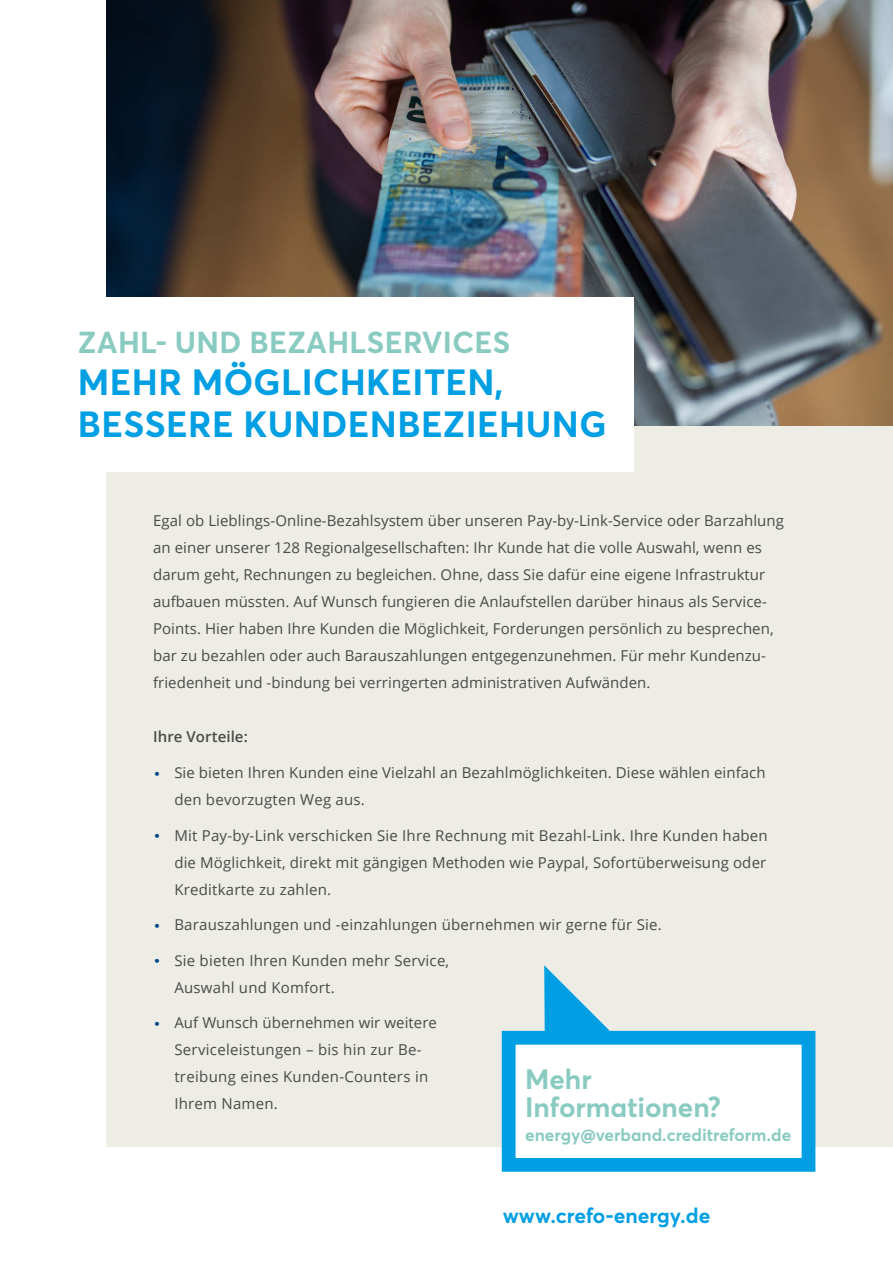
<style>
.page{position:relative;width:893px;height:1263px;background:#fff}
.page>*{position:absolute;margin:0;border:0;box-sizing:border-box;transform-origin:0 0}
.t1{font:700 36px/42px "Averta PE";letter-spacing:.01em;color:#009fe3}
.t2{font:700 30px "Averta PE";letter-spacing:.01em;color:#8acbc1}
.t3{font:700 27.75px/27.8px "Averta PE";color:#8acbc1}
.t4{font:700 21px "Averta PE";color:#009fe3}
.t5{font:700 17.25px "Averta PE";color:#8acbc1}
.t6{font:15px/27px "Open Sans";letter-spacing:.005em;color:#4a4a49}
.t7{font:600 15px "Open Sans";letter-spacing:.005em;color:#4a4a49}
.s1{font-family:"Averta CY";font-size:19.5px;color:#004884}
</style>
<div class="page">
<div style="left:106px;top:407px;width:787px;height:739px;background:#edece5"></div>
<img style="left:106px;top:0;width:787px;height:425px">
<div style="left:43px;top:298px;width:591px;height:174px;background:#fff"></div>
<svg style="left:502px;top:965px;width:313px;height:207px"></svg>
<h2 class="t2" style="left:78px;top:322px;width:434px">ZAHL- UND BEZAHLSERVICES</h2>
<h1 class="t1" style="left:78px;top:360px;width:530px">MEHR MÖGLICHKEITEN,<br>BESSERE KUNDENBEZIEHUNG</h1>
<p class="t6" style="left:153px;top:507px;width:632px">Egal ob Lieblings-Online-Bezahlsystem über unseren Pay-by-Link-Service oder Barzahlung an einer unserer 128 Regionalgesellschaften: Ihr Kunde hat die volle Auswahl, wenn es darum geht, Rechnungen zu begleichen. Ohne, dass Sie dafür eine eigene Infrastruktur aufbauen müssten. Auf Wunsch fungieren die Anlaufstellen darüber hinaus als Service-Points. Hier haben Ihre Kunden die Möglichkeit, Forderungen persönlich zu besprechen, bar zu bezahlen oder auch Barauszahlungen entgegenzunehmen. Für mehr Kundenzu&shy;friedenheit und -bindung bei verringerten administrativen Aufwänden.</p>
<p class="t7" style="left:153px;top:726px;width:96px">Ihre Vorteile:</p>
<p class="t6" style="left:174px;top:759px;width:593px;text-indent:-21px"><span class="s1">•</span> Sie bieten Ihren Kunden eine Vielzahl an Bezahlmöglichkeiten. Diese wählen einfach den bevorzugten Weg aus.</p>
<p class="t6" style="left:174px;top:821px;width:595px;text-align:justify;text-indent:-21px"><span class="s1">•</span> Mit Pay-by-Link verschicken Sie Ihre Rechnung mit Bezahl-Link. Ihre Kunden haben die Möglichkeit, direkt mit gängigen Methoden wie Paypal, Sofortüberweisung oder Kreditkarte zu zahlen.</p>
<p class="t6" style="left:153px;top:911px;width:510px"><span class="s1">•</span> Barauszahlungen und -einzahlungen übernehmen wir gerne für Sie.</p>
<p class="t6" style="left:174px;top:946px;width:276px;text-indent:-21px"><span class="s1">•</span> Sie bieten Ihren Kunden mehr Service,<br>Auswahl und Komfort.</p>
<p class="t6" style="left:174px;top:1009px;width:264px;text-indent:-21px"><span class="s1">•</span> Auf Wunsch übernehmen wir weitere<br>Serviceleistungen – bis hin zur Be&shy;treibung eines Kunden-Counters in<br>Ihrem Namen.</p>
<h3 class="t3" style="left:525px;top:1064px;width:197px">Mehr<br>Informationen?</h3>
<p class="t5" style="left:525px;top:1123px;width:268px">energy@verband.creditreform.de</p>
<h3 class="t4" style="left:503px;top:1201px;width:209px">www.crefo-energy.de</h3>
</div>
